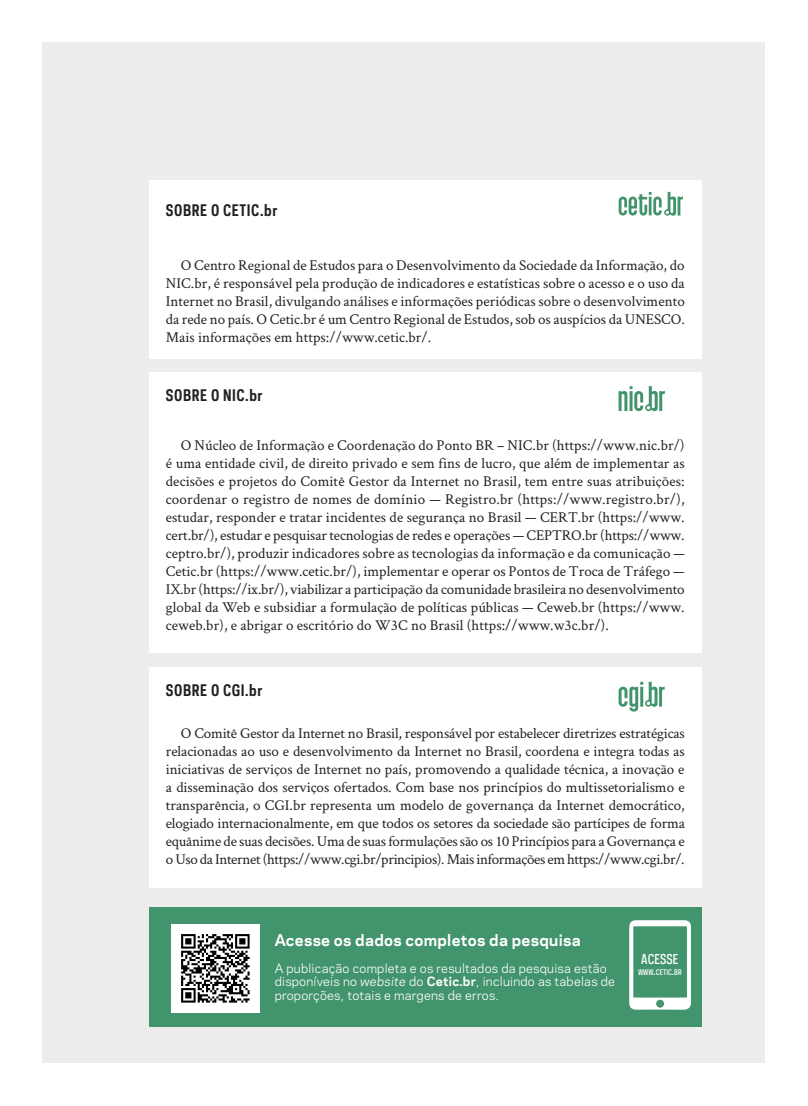
<style>
.page{position:relative;width:808px;height:1106px;background:#fff}
.page>*{position:absolute;margin:0;border:0;box-sizing:border-box;transform-origin:0 0}
.TIC-TextoSeguido_2col{font:15px/18px "Crimson Text";letter-spacing:.005em;color:#231f20;text-align:justify}
.t1{font:700 15px "Galaxie Polaris Condensed";letter-spacing:.04em;color:#231f20}
.t2{font:700 15px "Galaxie Polaris";letter-spacing:.02em;color:#fff}
.t3{font:500 12.75px "Galaxie Polaris Condensed";letter-spacing:.005em;color:#fff}
.t4{font:12px/13.5px "Galaxie Polaris";letter-spacing:.02em;color:#fff}
.t5{font:500 7.35px "Galaxie Polaris Condensed";letter-spacing:.005em;color:#fff}
.s1{font-style:italic}
.s2{font-weight:700}
.s3{font-size:10.5px}
</style>
<div class="page">
<div style="left:43px;top:42px;width:722px;height:1021px;background:#ededec"></div>
<div style="left:149px;top:907px;width:553px;height:119px;background:#42946c"></div>
<img style="left:172px;top:924px;width:88px;height:88px">
<svg style="left:629px;top:920px;width:62px;height:89px"></svg>
<div style="left:149px;top:181px;width:553px;height:178px;background:#fff"></div>
<div style="left:149px;top:667px;width:553px;height:220px;background:#fff"></div>
<div style="left:149px;top:372px;width:553px;height:280px;background:#fff"></div>
<svg style="left:619px;top:192px;width:64px;height:24px"></svg>
<svg style="left:618px;top:682px;width:47px;height:29px"></svg>
<svg style="left:618px;top:386px;width:47px;height:25px"></svg>
<p class="t1" style="left:166px;top:200px;width:113px">SOBRE O CETIC.br</p>
<p class="TIC-TextoSeguido_2col" style="left:166px;top:256px;width:520px;text-indent:15px">O Centro Regional de Estudos para o Desenvolvimento da Sociedade da Informação, do NIC.br, é responsável pela produção de indicadores e estatísticas sobre o acesso e o uso da Internet no Brasil, divulgando análises e informações periódicas sobre o desenvolvimento da rede no país. O Cetic.br é um Centro Regional de Estudos, sob os auspícios da UNESCO.<br>Mais informações em https://www.cetic.br/.</p>
<p class="t1" style="left:166px;top:386px;width:98px">SOBRE O NIC.br</p>
<p class="TIC-TextoSeguido_2col" style="left:166px;top:436px;width:520px;text-indent:15px">O Núcleo de Informação e Coordenação do Ponto BR – NIC.br (https://www.nic.br/) é uma entidade civil, de direito privado e sem fins de lucro, que além de implementar as decisões e projetos do Comitê Gestor da Internet no Brasil, tem entre suas atribuições: coordenar o registro de nomes de domínio — Registro.br (https://www.registro.br/), estudar, responder e tratar incidentes de segurança no Brasil — CERT.br (https://www. cert.br/), estudar e pesquisar tecnologias de redes e operações — CEPTRO.br (https://www. ceptro.br/), produzir indicadores sobre as tecnologias da informação e da comunicação — Cetic.br (https://www.cetic.br/), implementar e operar os Pontos de Troca de Tráfego — IX.br (https://ix.br/), viabilizar a participação da comunidade brasileira no desenvolvimento global da Web e subsidiar a formulação de políticas públicas — Ceweb.br (https://www. ceweb.br), e abrigar o escritório do W3C no Brasil (https://www.w3c.br/).</p>
<p class="t1" style="left:166px;top:680px;width:98px">SOBRE O CGI.br</p>
<p class="TIC-TextoSeguido_2col" style="left:166px;top:724px;width:520px;text-indent:15px">O Comitê Gestor da Internet no Brasil, responsável por estabelecer diretrizes estratégicas relacionadas ao uso e desenvolvimento da Internet no Brasil, coordena e integra todas as iniciativas de serviços de Internet no país, promovendo a qualidade técnica, a inovação e a disseminação dos serviços ofertados. Com base nos princípios do multissetorialismo e transparência, o CGI.br representa um modelo de governança da Internet democrático, elogiado internacionalmente, em que todos os setores da sociedade são partícipes de forma equânime de suas decisões. Uma de suas formulações são os 10 Princípios para a Governança e o Uso da Internet (https://www.cgi.br/principios). Mais informações em https://www.cgi.br/.</p>
<p class="t2" style="left:275px;top:928px;width:308px">Acesse os dados completos da pesquisa</p>
<p class="t4" style="left:275px;top:961px;width:342px">A publicação completa e os resultados da pesquisa estão disponíveis no <span class="s1">website</span> do <span class="s2">Cetic.br</span>, incluindo as tabelas de proporções, totais e margens de erros.</p>
<p class="t3" style="left:641px;top:950px;width:39px">ACESSE</p>
<p class="t5" style="left:638px;top:967px;width:45px">WWW<span class="s3">.</span>CETIC<span class="s3">.</span>BR</p>
</div>
